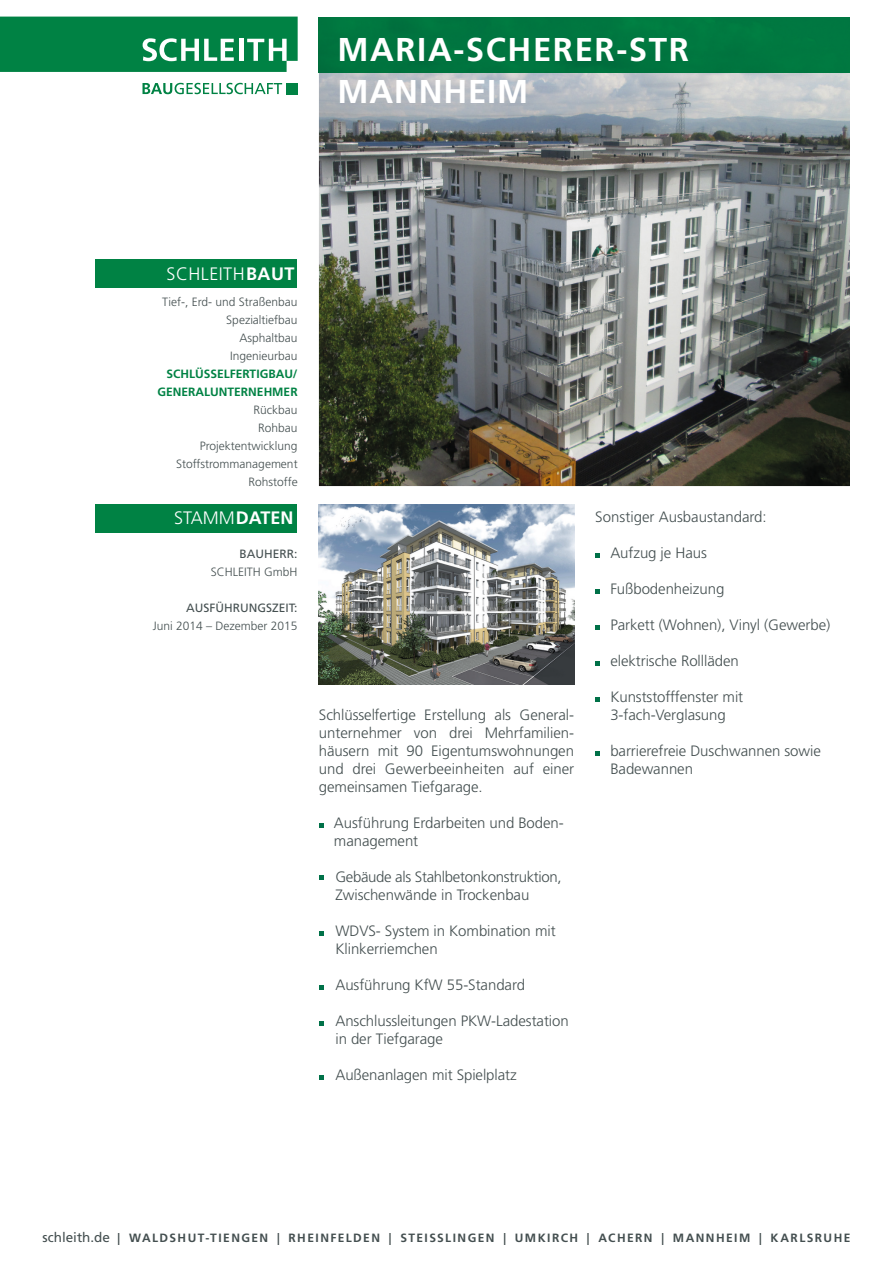
<style>
.page{position:relative;width:893px;height:1263px;background:#fff}
.page>*{position:absolute;margin:0;border:0;box-sizing:border-box;transform-origin:0 0}
.t1{font:700 33px/42px "Frutiger LT Pro";letter-spacing:.045em;color:#fff}
.t2{font:300 18px "Frutiger LT Pro";letter-spacing:.025em;color:#fff}
.t3{font:300 15px/18px "Frutiger LT Pro";letter-spacing:-.005em;color:#444f50}
.t4{font:300 12px/18px "Frutiger LT Pro";color:#444f50;text-align:right}
.t5{font:700 12px "Frutiger LT Pro";letter-spacing:.12em;color:#444f50}
.t6{font:700 12px/18px "Frutiger LT Pro";color:#008244;text-align:right}
.t7{font:12px "Frutiger LT Pro";color:#444f50}
.s1{font-weight:700}
.s2{font-weight:400;font-size:13.5px}
</style>
<div class="page">
<div style="left:95px;top:259px;width:202px;height:29px;background:#008244"></div>
<div style="left:95px;top:504px;width:202px;height:29px;background:#008244"></div>
<svg style="left:142px;top:83px;width:140px;height:11px"></svg>
<div style="left:287px;top:83px;width:11px;height:11px;background:#008244"></div>
<svg style="left:0;top:17px;width:298px;height:55px;background:#178d55"></svg>
<img style="left:319px;top:72px;width:531px;height:414px">
<img style="left:319px;top:504px;width:255px;height:180px">
<svg style="left:319px;top:824px;width:4px;height:4px"></svg>
<svg style="left:319px;top:875px;width:4px;height:5px"></svg>
<svg style="left:319px;top:932px;width:4px;height:4px"></svg>
<svg style="left:319px;top:986px;width:4px;height:4px"></svg>
<svg style="left:319px;top:1022px;width:4px;height:4px"></svg>
<svg style="left:319px;top:1076px;width:4px;height:4px"></svg>
<svg style="left:595px;top:554px;width:5px;height:4px"></svg>
<svg style="left:595px;top:590px;width:5px;height:4px"></svg>
<svg style="left:595px;top:626px;width:5px;height:4px"></svg>
<svg style="left:595px;top:662px;width:5px;height:4px"></svg>
<svg style="left:595px;top:698px;width:5px;height:4px"></svg>
<svg style="left:595px;top:752px;width:5px;height:4px"></svg>
<div style="left:319px;top:17px;width:531px;height:55px;background:#007640"></div>
<h1 class="t1" style="left:337px;top:28px;width:353px">MARIA-SCHERER-STR<br>MANNHEIM</h1>
<p class="t2" style="left:167px;top:263px;width:129px">SCHLEITH<span class="s1">BAUT</span></p>
<p class="t4" style="left:162px;top:293px;width:137px">Tief-, Erd- und Straßenbau<br>Spezialtiefbau<br>Asphaltbau<br>Ingenieurbau</p>
<p class="t6" style="left:158px;top:364px;width:142px">SCHLÜSSELFERTIGBAU/<br>GENERALUNTERNEHMER</p>
<p class="t4" style="left:176px;top:401px;width:123px">Rückbau<br>Rohbau<br>Projektentwicklung<br>Stoffstrommanagement<br>Rohstoffe</p>
<p class="t2" style="left:174px;top:507px;width:121px">STAMM<span class="s1">DATEN</span></p>
<p class="t7" style="left:240px;top:547px;width:59px">BAUHERR:</p>
<p class="t4" style="left:211px;top:563px;width:88px">SCHLEITH GmbH</p>
<p class="t7" style="left:186px;top:601px;width:113px">AUSFÜHRUNGSZEIT:</p>
<p class="t4" style="left:153px;top:617px;width:146px">Juni 2014 – Dezember 2015</p>
<p class="t3" style="left:319px;top:706px;width:257px;text-align:justify">Schlüsselfertige Erstellung als General&shy;unternehmer von drei Mehrfamilien&shy;häusern mit 90 Eigentumswohnungen und drei Gewerbeeinheiten auf einer gemeinsamen Tiefgarage.</p>
<p class="t3" style="left:334px;top:814px;width:231px">Ausführung Erdarbeiten und Boden&shy;management</p>
<p class="t3" style="left:335px;top:868px;width:228px">Gebäude als Stahlbetonkonstruktion,<br>Zwischenwände in Trockenbau</p>
<p class="t3" style="left:335px;top:922px;width:222px">WDVS- System in Kombination mit<br>Klinkerriemchen</p>
<p class="t3" style="left:335px;top:976px;width:191px">Ausführung KfW 55-Standard</p>
<p class="t3" style="left:335px;top:1012px;width:235px">Anschlussleitungen PKW-Ladestation in der Tiefgarage</p>
<p class="t3" style="left:335px;top:1066px;width:183px">Außenanlagen mit Spielplatz</p>
<p class="t3" style="left:595px;top:508px;width:173px">Sonstiger Ausbaustandard:</p>
<p class="t3" style="left:610px;top:544px;width:98px">Aufzug je Haus</p>
<p class="t3" style="left:610px;top:580px;width:115px">Fußbodenheizung</p>
<p class="t3" style="left:610px;top:616px;width:221px">Parkett (Wohnen), Vinyl (Gewerbe)</p>
<p class="t3" style="left:610px;top:652px;width:130px">elektrische Rollläden</p>
<p class="t3" style="left:610px;top:688px;width:134px">Kunststofffenster mit<br>3-fach-Verglasung</p>
<p class="t3" style="left:610px;top:742px;width:212px">barrierefreie Duschwannen sowie<br>Badewannen</p>
<p class="t5" style="left:43px;top:1231px;width:809px"><span class="s2">schleith.de</span> | WALDSHUT-TIENGEN | RHEINFELDEN | STEISSLINGEN | UMKIRCH | ACHERN | MANNHEIM | KARLSRUHE</p>
</div>
